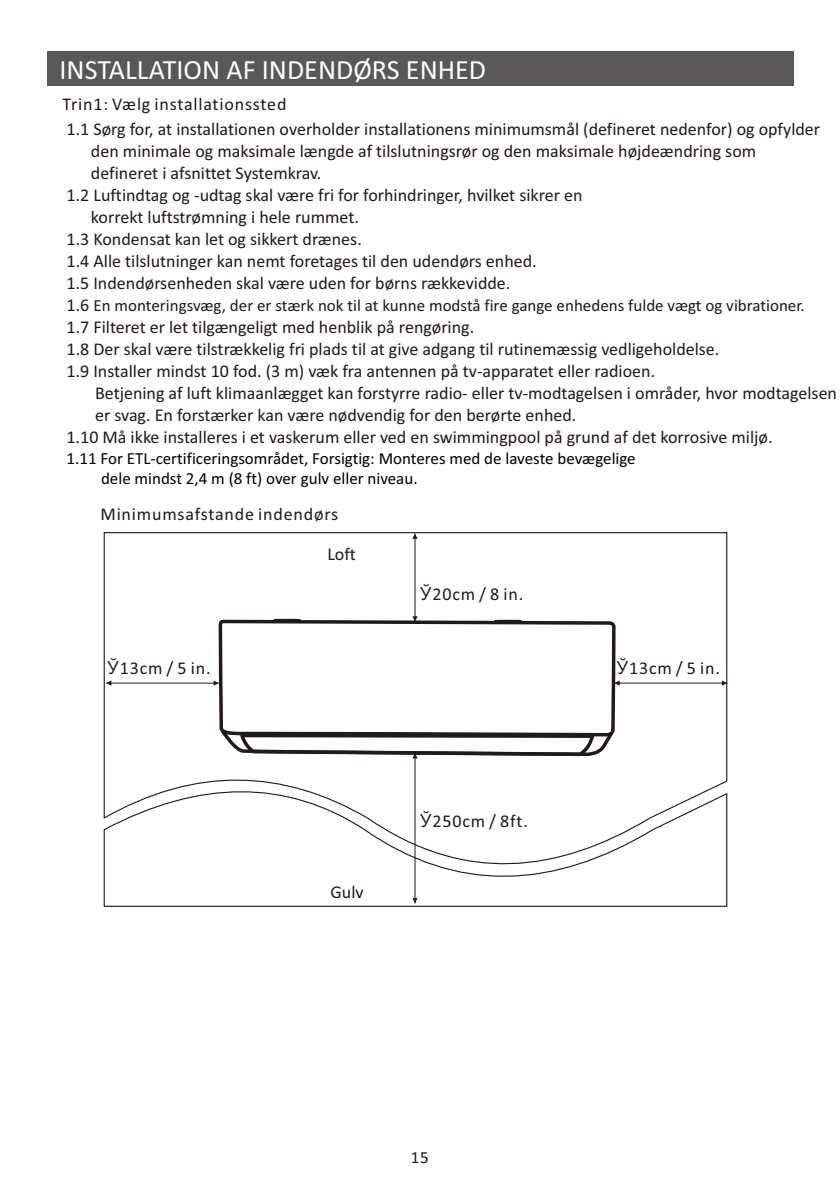
<style>
.page{position:relative;width:840px;height:1191px;background:#fff}
.page>*{position:absolute;margin:0;border:0;box-sizing:border-box;transform-origin:0 0}
.t1{font:28px "Calibri";color:#fff}
.t2{font:18px/22px "Calibri";color:#231916}
.t3{font:18px "Calibri";letter-spacing:.045em;color:#231916}
.t4{font:17px/20.8px "Calibri";color:#000}
.t5{font:17px "Calibri";color:#231916}
.s1{font-size:18px}
.s2{font-family:"Arial"}
</style>
<div class="page">
<div style="left:48px;top:51px;width:745px;height:35px;background:#595857"></div>
<svg style="left:103px;top:532px;width:624px;height:245px"></svg>
<svg style="left:103px;top:777px;width:624px;height:130px"></svg>
<hr style="left:106px;top:683px;width:113px;height:1px;background:#231916">
<svg style="left:106px;top:680px;width:5px;height:5px"></svg>
<svg style="left:213px;top:680px;width:4px;height:5px"></svg>
<hr style="left:614px;top:683px;width:112px;height:1px;background:#231916">
<svg style="left:616px;top:680px;width:3px;height:5px"></svg>
<svg style="left:721px;top:680px;width:5px;height:5px"></svg>
<hr style="left:414px;top:533px;width:1px;height:88px;background:#231916">
<svg style="left:412px;top:533px;width:5px;height:6px"></svg>
<hr style="left:414px;top:753px;width:1px;height:150px;background:#231916">
<svg style="left:412px;top:898px;width:5px;height:5px"></svg>
<svg style="left:219px;top:738px;width:395px;height:20px"></svg>
<svg style="left:268px;top:617px;width:37px;height:1px"></svg>
<svg style="left:217px;top:618px;width:399px;height:120px"></svg>
<h1 class="t1" style="left:60px;top:58px;width:428px">INSTALLATION AF INDENDØRS ENHED</h1>
<p class="t3" style="left:63px;top:97px;width:225px">Trin1: Vælg installationssted</p>
<p class="t2" style="left:66px;top:119px;width:754px">1.1 Sørg for, at installationen overholder installationens minimumsmål (defineret nedenfor) og opfylder</p>
<p class="t2" style="left:91px;top:141px;width:666px">den minimale og maksimale længde af tilslutningsrør og den maksimale højdeændring som</p>
<p class="t2" style="left:91px;top:163px;width:232px">defineret i afsnittet Systemkrav.</p>
<p class="t2" style="left:66px;top:185px;width:517px">1.2 Luftindtag og -udtag skal være fri for forhindringer, hvilket sikrer en</p>
<p class="t2" style="left:91px;top:207px;width:269px">korrekt luftstrømning i hele rummet.</p>
<p class="t2" style="left:66px;top:229px;width:297px">1.3 Kondensat kan let og sikkert drænes.</p>
<p class="t2" style="left:66px;top:251px;width:471px">1.4 Alle tilslutninger kan nemt foretages til den udendørs enhed.</p>
<p class="t2" style="left:66px;top:273px;width:445px">1.5 Indendørsenheden skal være uden for børns rækkevidde.</p>
<p class="t5" style="left:66px;top:298px;width:739px"><span class="s1">1.6</span> En monteringsvæg, der er stærk nok til at kunne modstå fire gange enhedens fulde vægt og vibrationer.</p>
<p class="t2" style="left:66px;top:317px;width:654px">1.7 Filteret er let tilgængeligt med henblik på rengøring.<br>1.8 Der skal være tilstrækkelig fri plads til at give adgang til rutinemæssig vedligeholdelse.<br>1.9 Installer mindst 10 fod. (3 m) væk fra antennen på tv-apparatet eller radioen.</p>
<p class="t2" style="left:95px;top:383px;width:743px">Betjening af luft klimaanlægget kan forstyrre radio- eller tv-modtagelsen i områder, hvor modtagelsen</p>
<p class="t2" style="left:95px;top:405px;width:482px">er svag. En forstærker kan være nødvendig for den berørte enhed.</p>
<p class="t2" style="left:66px;top:427px;width:707px">1.10 Må ikke installeres i et vaskerum eller ved en swimmingpool på grund af det korrosive miljø.</p>
<p class="t4" style="left:101px;top:449px;width:536px;text-indent:-35px">1.11 For ETL-certificeringsområdet, Forsigtig: Monteres med de laveste bevægelige dele mindst 2,4 m (8 ft) over gulv eller niveau.</p>
<p class="t3" style="left:100px;top:506px;width:239px">Minimumsafstande indendørs</p>
<p class="t2" style="left:107px;top:658px;width:105px"><span class="s2">Ў</span>13cm / 5 in.</p>
<p class="t2" style="left:327px;top:544px;width:30px">Loft</p>
<p class="t2" style="left:420px;top:584px;width:105px"><span class="s2">Ў</span>20cm / 8 in.</p>
<p class="t2" style="left:330px;top:882px;width:35px">Gulv</p>
<p class="t3" style="left:420px;top:813px;width:109px"><span class="s2">Ў</span>250cm / 8ft.</p>
<p class="t2" style="left:616px;top:658px;width:105px"><span class="s2">Ў</span>13cm / 5 in.</p>
<p class="t5" style="left:410px;top:1150px;width:19px">15</p>
</div>
